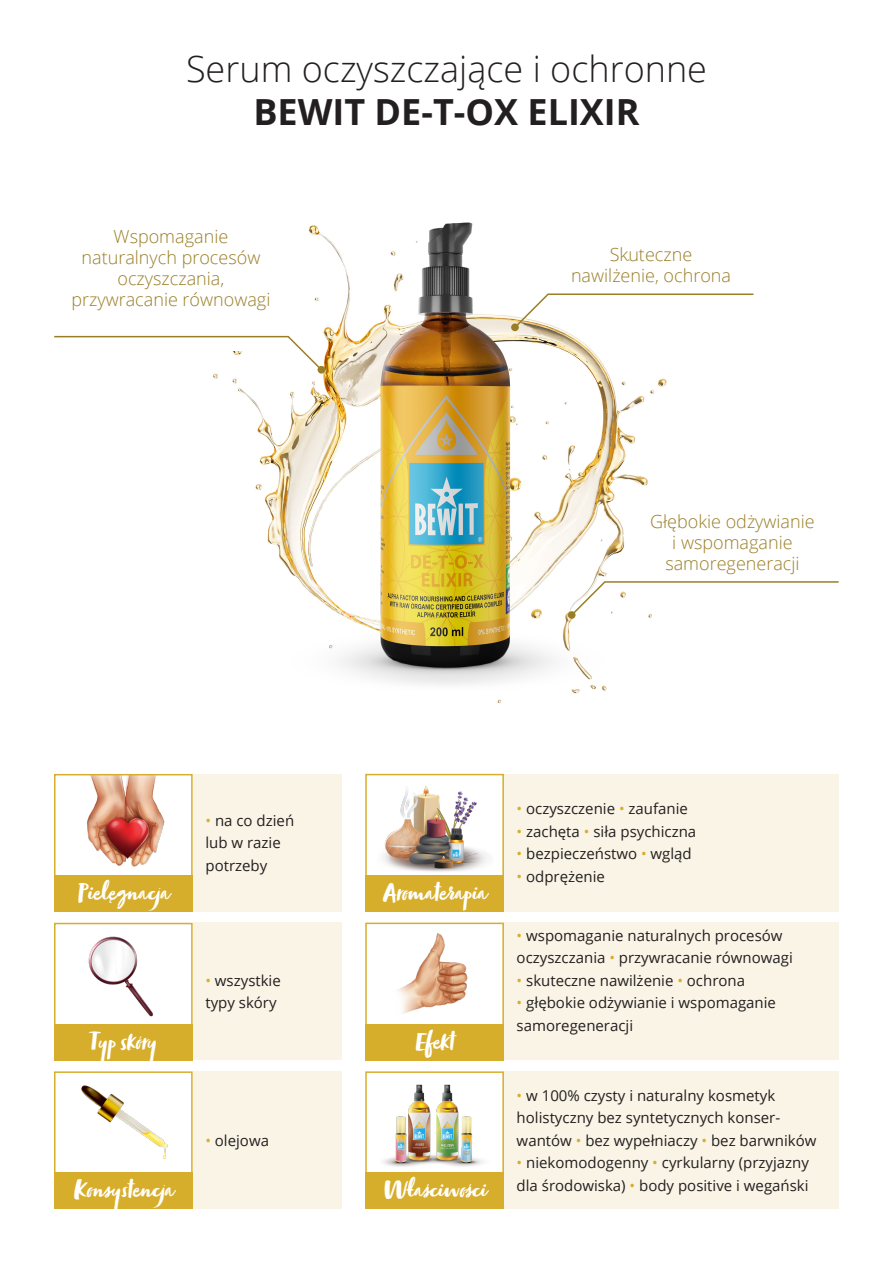
<style>
.page{position:relative;width:893px;height:1263px;background:#fff}
.page>*{position:absolute;margin:0;border:0;box-sizing:border-box;transform-origin:0 0}
.t1{font:300 36px "Open Sans";color:#231f20}
.t2{font:700 36px "Open Sans";color:#231f20}
.t3{font:27px "Zooja Pro";color:#fff}
.t4{font:300 18px "Open Sans";color:#9a7e26}
.t5{font:15px/22.5px "Open Sans";color:#231f20}
.s1{color:#d7ae2b}
</style>
<div class="page">
<img style="left:213px;top:222px;width:454px;height:478px">
<div style="left:54px;top:229px;width:234px;height:121px;background:#fff"></div>
<svg style="left:54px;top:335px;width:270px;height:37px"></svg>
<div style="left:318px;top:366px;width:7px;height:8px;background:#9a7e26;border-radius:50%"></div>
<svg style="left:513px;top:293px;width:241px;height:36px"></svg>
<div style="left:511px;top:323px;width:8px;height:8px;background:#9a7e26;border-radius:50%"></div>
<svg style="left:569px;top:580px;width:270px;height:37px"></svg>
<div style="left:568px;top:611px;width:8px;height:8px;background:#9a7e26;border-radius:50%"></div>
<div style="left:193px;top:923px;width:148px;height:137px;background:#f9f4e6"></div>
<div style="left:193px;top:1071px;width:148px;height:138px;background:#f9f4e6"></div>
<div style="left:193px;top:774px;width:148px;height:137px;background:#f9f4e6"></div>
<div style="left:504px;top:1071px;width:335px;height:138px;background:#f9f4e6"></div>
<div style="left:504px;top:774px;width:335px;height:137px;background:#f9f4e6"></div>
<div style="left:504px;top:923px;width:335px;height:137px;background:#f9f4e6"></div>
<img style="left:57px;top:1085px;width:132px;height:88px">
<div style="left:54px;top:1071px;width:139px;height:138px;border:2px solid #d7ae2b"></div>
<div style="left:54px;top:1173px;width:139px;height:36px;background:#d7ae2b"></div>
<img style="left:368px;top:1084px;width:133px;height:89px">
<div style="left:365px;top:1071px;width:139px;height:138px;border:2px solid #d7ae2b"></div>
<div style="left:365px;top:1173px;width:139px;height:36px;background:#d7ae2b"></div>
<img style="left:383px;top:786px;width:106px;height:86px">
<div style="left:365px;top:774px;width:139px;height:137px;border:2px solid #d7ae2b"></div>
<div style="left:365px;top:875px;width:139px;height:36px;background:#d7ae2b"></div>
<img style="left:88px;top:936px;width:65px;height:81px">
<div style="left:54px;top:923px;width:139px;height:137px;border:2px solid #d7ae2b"></div>
<div style="left:54px;top:1024px;width:139px;height:36px;background:#d7ae2b"></div>
<img style="left:86px;top:777px;width:79px;height:90px">
<div style="left:54px;top:774px;width:139px;height:137px;border:2px solid #d7ae2b"></div>
<div style="left:54px;top:875px;width:139px;height:36px;background:#d7ae2b"></div>
<img style="left:398px;top:933px;width:70px;height:81px">
<div style="left:365px;top:923px;width:139px;height:137px;border:2px solid #d7ae2b"></div>
<div style="left:365px;top:1024px;width:139px;height:36px;background:#d7ae2b"></div>
<p class="t1" style="left:186px;top:44px;width:522px">Serum oczyszczające i ochronne</p>
<p class="t2" style="left:253px;top:86px;width:388px">BEWIT DE-T-OX ELIXIR</p>
<p class="t4" style="left:114px;top:224px;width:116px">Wspomaganie</p>
<p class="t4" style="left:82px;top:245px;width:180px">naturalnych procesów</p>
<p class="t4" style="left:118px;top:266px;width:108px">oczyszczania,</p>
<p class="t4" style="left:71px;top:287px;width:200px">przywracanie równowagi</p>
<p class="t4" style="left:610px;top:242px;width:84px">Skuteczne</p>
<p class="t4" style="left:571px;top:263px;width:162px">nawilżenie, ochrona</p>
<p class="t4" style="left:650px;top:509px;width:166px">Głębokie odżywianie</p>
<p class="t4" style="left:672px;top:530px;width:122px">i wspomaganie</p>
<p class="t4" style="left:665px;top:551px;width:136px">samoregeneracji</p>
<p class="t3" style="left:78px;top:876px;width:92px">Pielęgnacja</p>
<p class="t3" style="left:90px;top:1025px;width:68px">Typ skóry</p>
<p class="t5" style="left:205px;top:809px;width:90px"><span class="s1">•</span> na co dzień</p>
<p class="t5" style="left:205px;top:831px;width:77px">lub w razie</p>
<p class="t5" style="left:205px;top:854px;width:63px">potrzeby</p>
<p class="t5" style="left:205px;top:969px;width:77px"><span class="s1">•</span> wszystkie</p>
<p class="t5" style="left:205px;top:991px;width:73px">typy skóry</p>
<p class="t5" style="left:205px;top:1129px;width:65px"><span class="s1">•</span> olejowa</p>
<p class="t3" style="left:383px;top:876px;width:105px">Aromaterapia</p>
<p class="t3" style="left:415px;top:1025px;width:40px">Efekt</p>
<p class="t3" style="left:73px;top:1174px;width:101px">Konsystencja</p>
<p class="t3" style="left:383px;top:1174px;width:104px">Właściwości</p>
<p class="t5" style="left:517px;top:797px;width:173px"><span class="s1">•</span> oczyszczenie <span class="s1">•</span> zaufanie</p>
<p class="t5" style="left:517px;top:820px;width:181px"><span class="s1">•</span> zachęta <span class="s1">•</span> siła psychiczna</p>
<p class="t5" style="left:517px;top:842px;width:177px"><span class="s1">•</span> bezpieczeństwo <span class="s1">•</span> wgląd</p>
<p class="t5" style="left:517px;top:865px;width:90px"><span class="s1">•</span> odprężenie</p>
<p class="t5" style="left:517px;top:924px;width:267px"><span class="s1">•</span> wspomaganie naturalnych procesów</p>
<p class="t5" style="left:517px;top:946px;width:278px">oczyszczania <span class="s1">•</span> przywracanie równowagi</p>
<p class="t5" style="left:517px;top:969px;width:230px"><span class="s1">•</span> skuteczne nawilżenie <span class="s1">•</span> ochrona</p>
<p class="t5" style="left:517px;top:991px;width:261px"><span class="s1">•</span> głębokie odżywianie i wspomaganie</p>
<p class="t5" style="left:517px;top:1014px;width:118px">samoregeneracji</p>
<p class="t5" style="left:517px;top:1084px;width:301px"><span class="s1">•</span> w 100% czysty i naturalny kosmetyk holistyczny bez syntetycznych konser&shy;wantów <span class="s1">•</span> bez wypełniaczy <span class="s1">•</span> bez barwników</p>
<p class="t5" style="left:517px;top:1151px;width:294px"><span class="s1">•</span> niekomodogenny <span class="s1">•</span> cyrkularny (przyjazny dla środowiska) <span class="s1">•</span> body positive i wegański</p>
</div>
